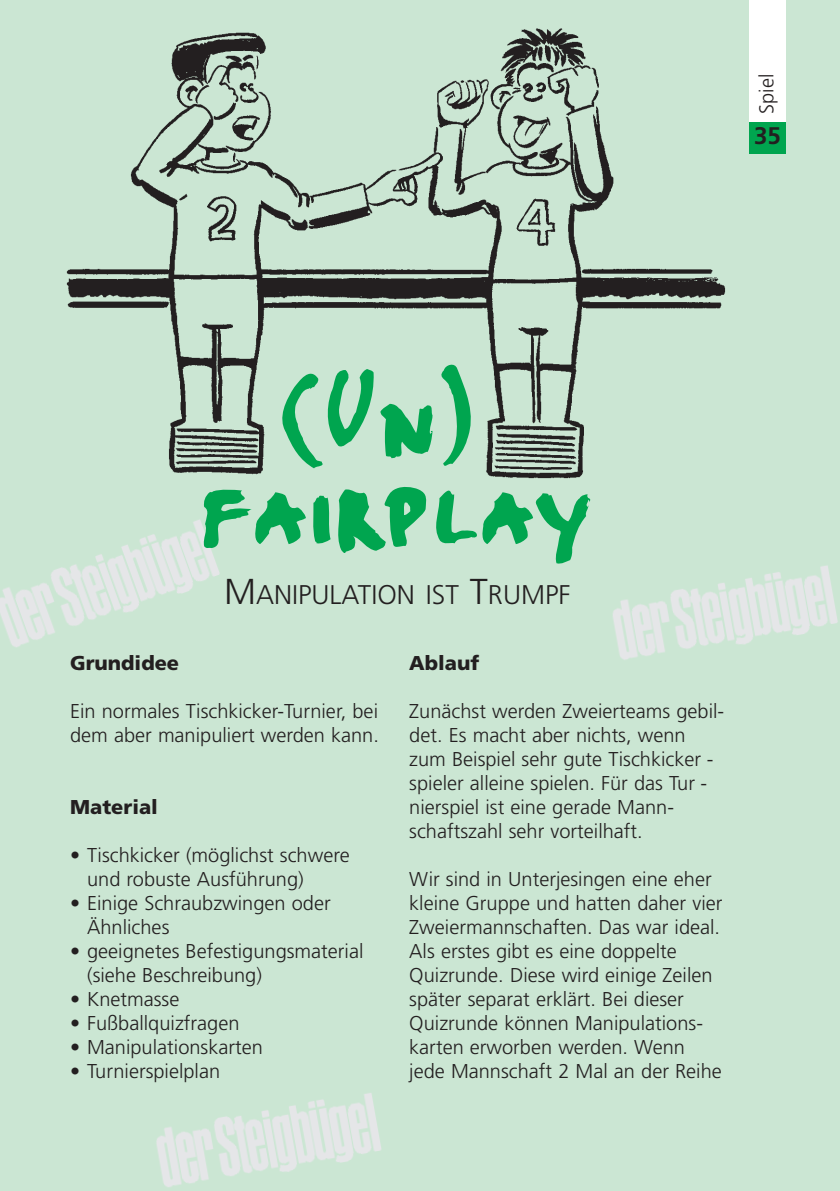
<style>
.page{position:relative;width:840px;height:1191px;background:#fff}
.page>*{position:absolute;margin:0;border:0;box-sizing:border-box;transform-origin:0 0}
.t1{font:144px "FF Erikrighthand Caps";color:#00a54f}
.t2{font:300 27px "Frutiger";color:#231f20}
.t3{font:700 24px "Frutiger";color:#231f20}
.t4{font:300 20px/24px "Frutiger";color:#231f20}
.t5{font:900 20px "Frutiger";color:#231f20}
.s1{font-size:36px}
</style>
<div class="page">
<div style="left:0;top:0;width:839px;height:1191px;background:#cbe6d3"></div>
<div style="left:748px;top:0;width:37px;height:153px;background:#fff"></div>
<div style="left:748px;top:122px;width:37px;height:31px;background:#00a54f"></div>
<img style="left:613px;top:565px;width:225px;height:95px">
<img style="left:0;top:519px;width:220px;height:128px">
<img style="left:156px;top:1093px;width:225px;height:94px">
<img style="left:66px;top:28px;width:660px;height:451px">
<p class="t4" style="left:755px;top:114px;width:42px;rotate:-90deg">Spiel</p>
<p class="t3" style="left:753px;top:126px;width:28px">35</p>
<h1 class="t1" style="left:280px;top:321px;width:203px">(Un)</h1>
<h1 class="t1" style="left:201px;top:413px;width:393px">fairplay</h1>
<h2 class="t2" style="left:224px;top:583px;width:348px"><span class="s1">M</span>ANIPULATION IST <span class="s1">T</span>RUMPF</h2>
<p class="t5" style="left:70px;top:655px;width:110px">Grundidee</p>
<p class="t4" style="left:70px;top:700px;width:310px">Ein normales Tischkicker-Turnier, bei dem aber manipuliert werden kann.</p>
<p class="t5" style="left:70px;top:799px;width:89px">Material</p>
<p class="t4" style="left:87px;top:844px;width:264px;text-indent:-17px">• Tischkicker (möglichst schwere und robuste Ausführung)</p>
<p class="t4" style="left:87px;top:892px;width:245px;text-indent:-17px">• Einige Schraubzwingen oder<br>Ähnliches</p>
<p class="t4" style="left:87px;top:940px;width:278px;text-indent:-17px">• geeignetes Befestigungsmaterial (siehe Beschreibung)</p>
<p class="t4" style="left:70px;top:988px;width:111px">• Knetmasse</p>
<p class="t4" style="left:70px;top:1012px;width:171px">• Fußballquizfragen</p>
<p class="t4" style="left:70px;top:1036px;width:194px">• Manipulationskarten</p>
<p class="t4" style="left:70px;top:1060px;width:151px">• Turnierspielplan</p>
<p class="t5" style="left:409px;top:655px;width:72px">Ablauf</p>
<p class="t4" style="left:409px;top:700px;width:316px">Zunächst werden Zweierteams gebil&shy;det. Es macht aber nichts, wenn zum Beispiel sehr gute Tischkicker - spieler alleine spielen. Für das Tur - nierspiel ist eine gerade Mann - schafts zahl sehr vorteilhaft.</p>
<p class="t4" style="left:409px;top:868px;width:314px">Wir sind in Unterjesingen eine eher kleine Gruppe und hatten daher vier Zweiermannschaften. Das war ideal.<br>Als erstes gibt es eine doppelte Quizrunde. Diese wird einige Zeilen später separat erklärt. Bei dieser Quizrunde können Manipulations - karten erworben werden. Wenn jede Mannschaft 2 Mal an der Reihe</p>
</div>
